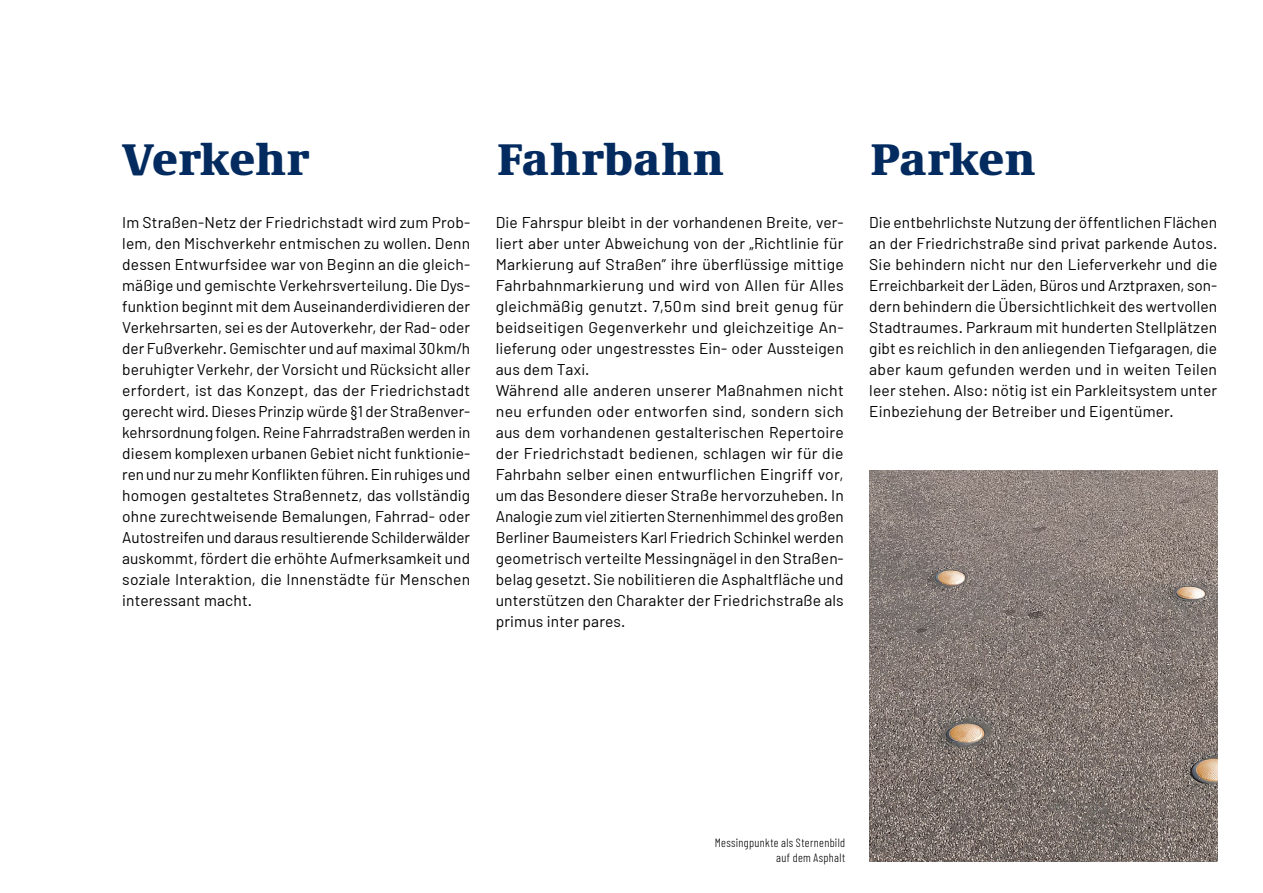
<style>
.page{position:relative;width:1263px;height:893px;background:#fff}
.page>*{position:absolute;margin:0;border:0;box-sizing:border-box;transform-origin:0 0}
.t1{font:900 45.9px "Demos Next Pro";letter-spacing:.005em;color:#042b60}
.t2{font:900 45.9px "Demos Next Pro";letter-spacing:.025em;color:#042b60}
.t3{font:15.6px/21px "Barlow";letter-spacing:.01em;color:#000;text-align:justify}
.t4{font:300 12px/14.4px "Barlow Condensed";letter-spacing:.03em;color:#000;text-align:right}
</style>
<div class="page">
<img style="left:869px;top:471px;width:348px;height:391px">
<h1 class="t1" style="left:122px;top:125px;width:188px">Verkehr</h1>
<h1 class="t2" style="left:497px;top:125px;width:228px">Fahrbahn</h1>
<h1 class="t1" style="left:871px;top:125px;width:166px">Parken</h1>
<p class="t3" style="left:122px;top:212px;width:350px">Im Straßen-Netz der Friedrichstadt wird zum Prob&shy;lem, den Mischverkehr entmischen zu wollen. Denn dessen Entwurfsidee war von Beginn an die gleich&shy;mäßige und gemischte Verkehrsverteilung. Die Dys&shy;funktion beginnt mit dem Auseinanderdividieren der Verkehrsarten, sei es der Autoverkehr, der Rad- oder der Fußverkehr. Gemischter und auf maximal 30km/h beruhigter Verkehr, der Vorsicht und Rücksicht aller erfordert, ist das Konzept, das der Friedrichstadt gerecht wird. Dieses Prinzip würde §1 der Straßenver&shy;kehrsordnung folgen. Reine Fahrradstraßen werden in diesem komplexen urbanen Gebiet nicht funktionie&shy;ren und nur zu mehr Konflikten führen. Ein ruhiges und homogen gestaltetes Straßennetz, das vollständig ohne zurechtweisende Bemalungen, Fahrrad- oder Autostreifen und daraus resultierende Schilderwälder auskommt, fördert die erhöhte Aufmerksamkeit und soziale Interaktion, die Innenstädte für Menschen interessant macht.</p>
<p class="t3" style="left:496px;top:212px;width:350px;text-align:left">Die Fahrspur bleibt in der vorhandenen Breite, ver&shy;liert aber unter Abweichung von der „Richtlinie für Markierung auf Straßen” ihre überflüssige mittige Fahrbahnmarkierung und wird von Allen für Alles gleichmäßig genutzt. 7,50m sind breit genug für beidseitigen Gegenverkehr und gleichzeitige An&shy;lieferung oder ungestresstes Ein- oder Aussteigen aus dem Taxi.<br>Während alle anderen unserer Maßnahmen nicht neu erfunden oder entworfen sind, sondern sich aus dem vorhandenen gestalterischen Repertoire der Friedrichstadt bedienen, schlagen wir für die Fahrbahn selber einen entwurflichen Eingriff vor, um das Besondere dieser Straße hervorzuheben. In Analogie zum viel zitierten Sternenhimmel des großen Berliner Baumeisters Karl Friedrich Schinkel werden geometrisch verteilte Messingnägel in den Straßen&shy;belag gesetzt. Sie nobilitieren die Asphaltfläche und unterstützen den Charakter der Friedrichstraße als primus inter pares.</p>
<p class="t3" style="left:869px;top:212px;width:350px">Die entbehrlichste Nutzung der öffentlichen Flächen an der Friedrichstraße sind privat parkende Autos.<br>Sie behindern nicht nur den Lieferverkehr und die Erreichbarkeit der Läden, Büros und Arztpraxen, son&shy;dern behindern die Übersichtlichkeit des wertvollen Stadtraumes. Parkraum mit hunderten Stellplätzen gibt es reichlich in den anliegenden Tiefgaragen, die aber kaum gefunden werden und in weiten Teilen leer stehen. Also: nötig ist ein Parkleitsystem unter Einbeziehung der Betreiber und Eigentümer.</p>
<p class="t4" style="left:715px;top:835px;width:132px">Messingpunkte als Sternenbild auf dem Asphalt</p>
</div>
